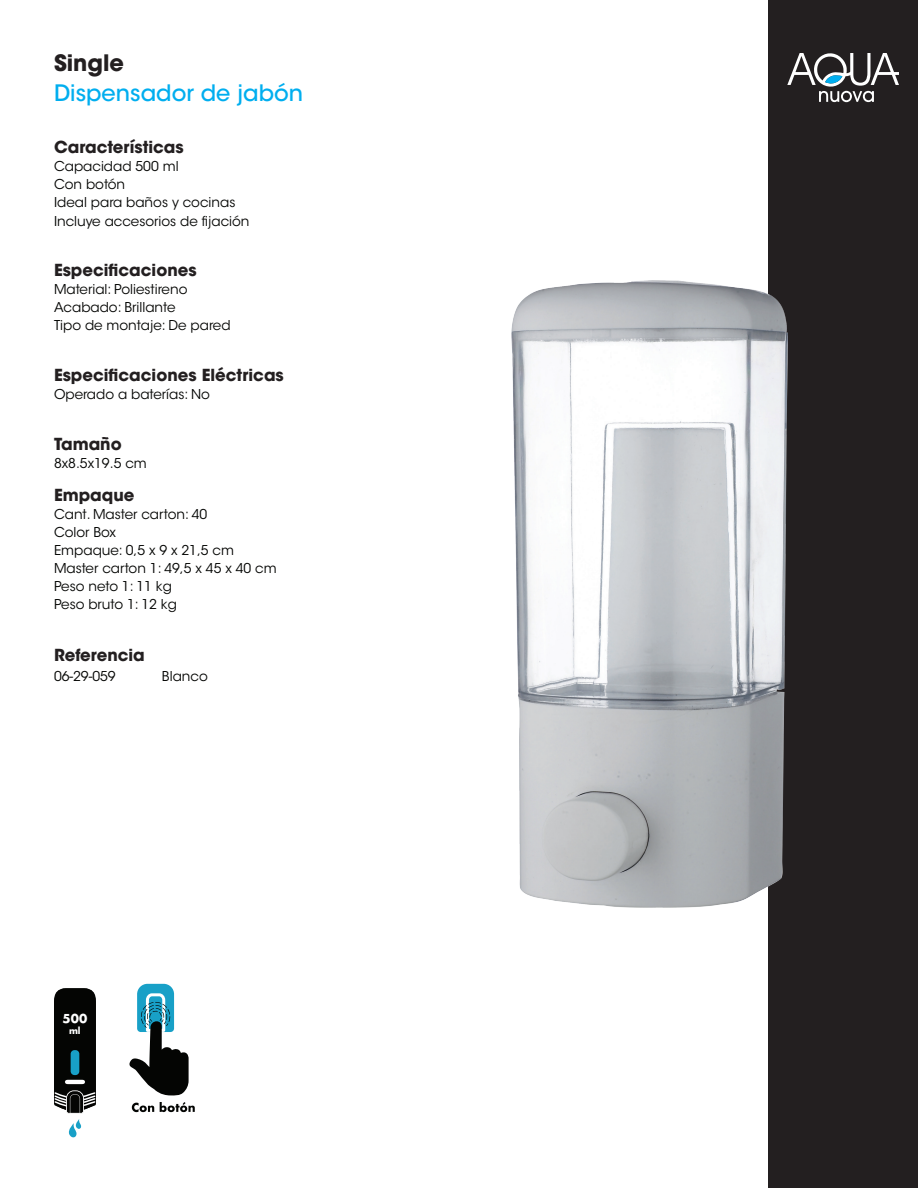
<style>
.page{position:relative;width:918px;height:1188px;background:#fff}
.page>*{position:absolute;margin:0;border:0;box-sizing:border-box;transform-origin:0 0}
.t1{font:500 22.5px "ITC Avant Garde Std";color:#00aeef}
.t2{font:700 22.5px "ITC Avant Garde Std";color:#231f20}
.t3{font:700 16.5px "ITC Avant Garde Std";color:#231f20}
.t4{font:13.5px/18px "ITC Avant Garde Std";color:#040503}
.t5{font:700 12px "Futura Std";color:#fff}
.t6{font:700 9px "Futura Std";color:#fff}
</style>
<div class="page">
<div style="left:768px;top:0;width:150px;height:1188px;background:#231f20"></div>
<svg style="left:787px;top:53px;width:112px;height:49px"></svg>
<img style="left:512px;top:281px;width:275px;height:626px">
<svg style="left:54px;top:988px;width:42px;height:150px"></svg>
<svg style="left:129px;top:984px;width:60px;height:112px"></svg>
<svg style="left:132px;top:1103px;width:22px;height:9px"></svg>
<svg style="left:160px;top:1102px;width:35px;height:10px"></svg>
<h1 class="t2" style="left:54px;top:48px;width:72px">Single</h1>
<h1 class="t1" style="left:54px;top:79px;width:251px">Dispensador de jabón</h1>
<p class="t3" style="left:54px;top:136px;width:131px">Características</p>
<p class="t4" style="left:54px;top:157px;width:183px">Capacidad 500 ml<br>Con botón<br>Ideal para baños y cocinas</p>
<p class="t4" style="left:54px;top:213px;width:197px">Incluye accesorios de fijación</p>
<p class="t3" style="left:54px;top:259px;width:144px">Especificaciones</p>
<p class="t4" style="left:54px;top:280px;width:178px">Material: Poliestireno<br>Acabado: Brillante<br>Tipo de montaje: De pared</p>
<p class="t3" style="left:54px;top:364px;width:231px">Especificaciones Eléctricas</p>
<p class="t4" style="left:54px;top:385px;width:158px">Operado a baterías: No</p>
<p class="t3" style="left:54px;top:433px;width:69px">Tamaño</p>
<p class="t4" style="left:54px;top:454px;width:94px">8x8.5x19.5 cm</p>
<p class="t3" style="left:54px;top:484px;width:82px">Empaque</p>
<p class="t4" style="left:54px;top:505px;width:224px">Cant. Master carton: 40<br>Color Box<br>Empaque: 0,5 x 9 x 21,5 cm<br>Master carton 1: 49,5 x 45 x 40 cm<br>Peso neto 1: 11 kg<br>Peso bruto 1: 12 kg</p>
<p class="t3" style="left:54px;top:645px;width:92px">Referencia</p>
<p class="t4" style="left:54px;top:667px;width:63px">06-29-059</p>
<p class="t4" style="left:162px;top:667px;width:47px">Blanco</p>
<p class="t5" style="left:63px;top:1011px;width:26px">500</p>
<p class="t6" style="left:69px;top:1024px;width:13px">ml</p>
</div>
